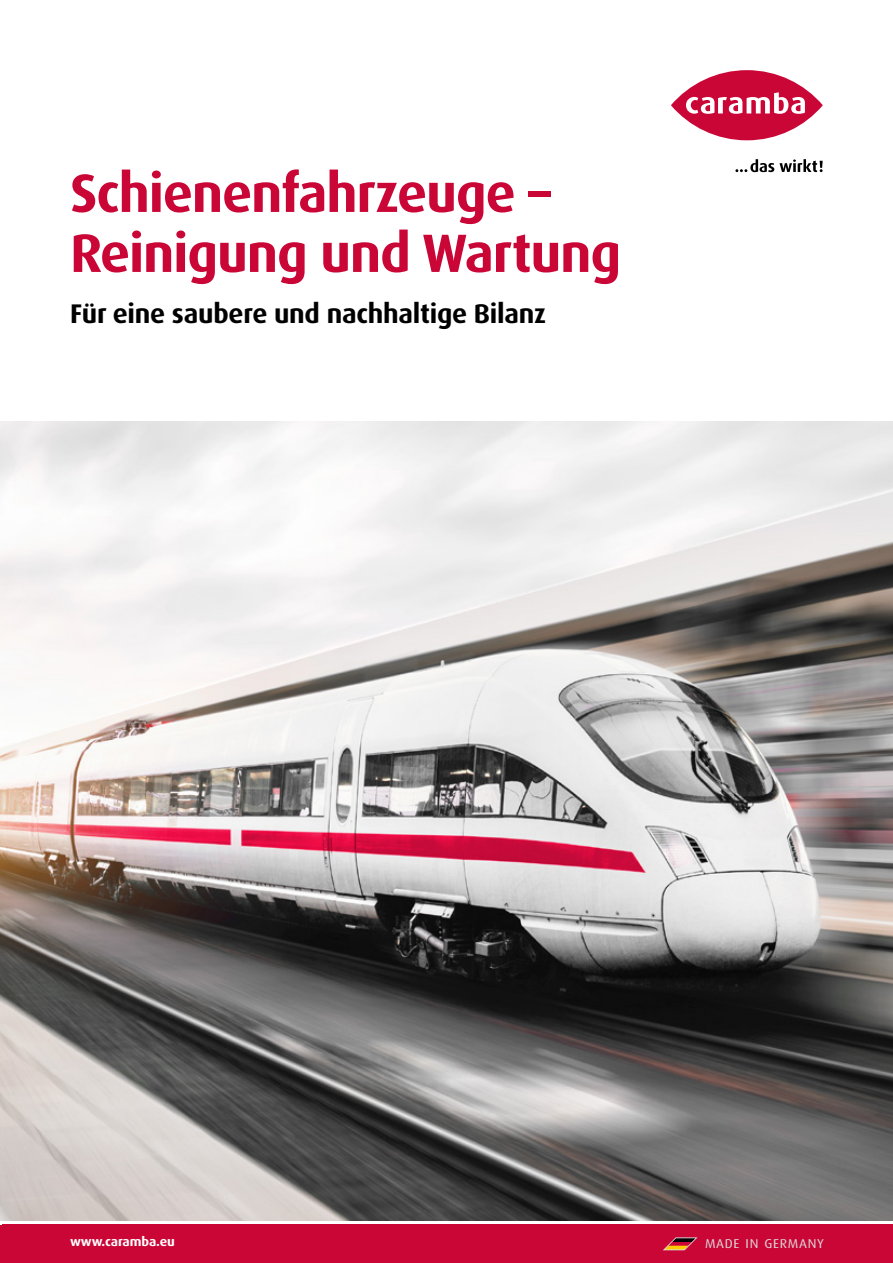
<style>
.page{position:relative;width:893px;height:1263px;background:#fff}
.page>*{position:absolute;margin:0;border:0;box-sizing:border-box;transform-origin:0 0}
.t1{font:700 54px/60px "Dax Pro";letter-spacing:-.02em;color:#ca0637}
.t2{font:700 27px "Dax Pro";letter-spacing:-.01em;color:#000}
.t3{font:700 12.9px "Dax Pro";letter-spacing:-.01em;color:#fff;scale:1.05 1}
.t4{font:12.9px "Dax Pro";letter-spacing:.05em;color:#dadada;scale:1.05 1}
</style>
<div class="page">
<svg style="left:2px;top:1224px;width:891px;height:1px"></svg>
<svg style="left:671px;top:70px;width:152px;height:70px;background:#d23058"></svg>
<svg style="left:686px;top:92px;width:119px;height:22px"></svg>
<svg style="left:735px;top:159px;width:88px;height:13px"></svg>
<img style="left:0;top:421px;width:893px;height:800px">
<div style="left:0;top:1225px;width:893px;height:38px;background:#ca0637"></div>
<svg style="left:663px;top:1237px;width:35px;height:14px"></svg>
<p class="t1" style="left:70px;top:164px;width:552px">Schienenfahrzeuge –<br>Reinigung und Wartung</p>
<p class="t2" style="left:70px;top:296px;width:477px">Für eine saubere und nachhaltige Bilanz</p>
<p class="t3" style="left:70px;top:1233px;width:101px">www.caramba.eu</p>
<p class="t4" style="left:705px;top:1235px;width:115px">MADE IN GERMANY</p>
</div>
